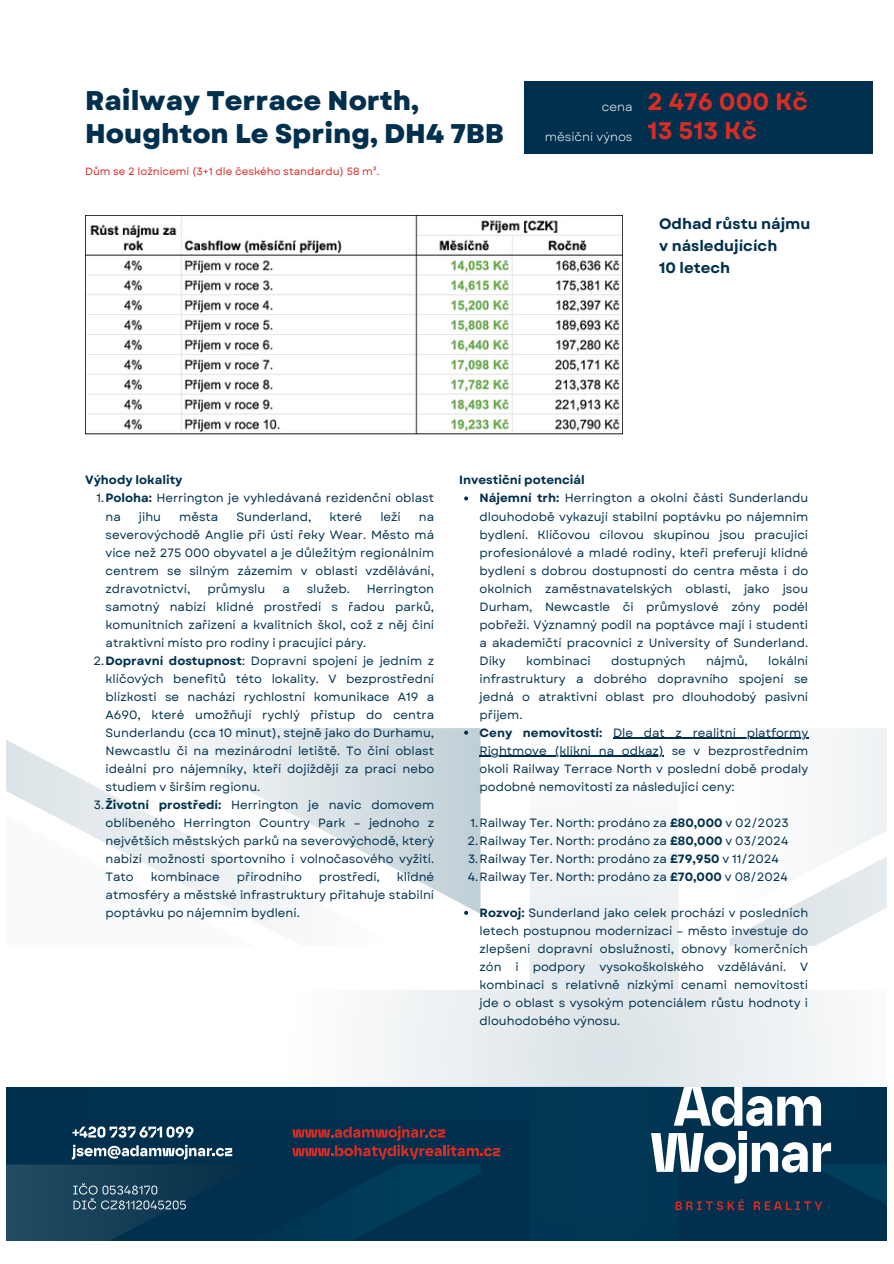
<style>
.page{position:relative;width:894px;height:1264px;background:#fff}
.page>*{position:absolute;margin:0;border:0;box-sizing:border-box;transform-origin:0 0}
.t1{font:800 27px/32.7px "Garet";color:#00304d}
.t2{font:700 24px/29.2px "Garet";color:#d82c25}
.t3{font:700 15px/21.8px "Garet";color:#00304d}
.t4{font:12px/18px "Garet";color:#00304d;text-align:justify}
.t5{font:700 12px "Garet";color:#00304d}
.t6{font:12px "Garet";color:#fff}
.t7{font:10.5px "Garet";color:#d82c25}
.s1{font-weight:700}
</style>
<div class="page">
<svg style="left:6px;top:728px;width:881px;height:358px"></svg>
<div style="left:6px;top:1086px;width:881px;height:155px;background:#003551"></div>
<svg style="left:673px;top:1086px;width:147px;height:40px"></svg>
<div style="left:738px;top:1131px;width:8px;height:8px;background:#fff"></div>
<svg style="left:651px;top:1133px;width:236px;height:108px;background:#284f67"></svg>
<svg style="left:6px;top:1126px;width:494px;height:115px;background:#153c56"></svg>
<div style="left:523px;top:81px;width:349px;height:73px;background:#00304d"></div>
<img style="left:85px;top:216px;width:537px;height:218px">
<svg style="left:464px;top:496px;width:4px;height:4px"></svg>
<svg style="left:464px;top:730px;width:4px;height:4px"></svg>
<hr style="left:613px;top:737px;width:195px;height:1px;background:#00304d">
<hr style="left:479px;top:755px;width:184px;height:1px;background:#00304d">
<svg style="left:464px;top:910px;width:4px;height:4px"></svg>
<p class="t1" style="left:85px;top:84px;width:420px">Railway Terrace North,<br>Houghton Le Spring, DH4 7BB</p>
<p class="t7" style="left:85px;top:164px;width:296px">Dům se 2 ložnicemi (3+1 dle českého standardu) 58 m².</p>
<p class="t6" style="left:601px;top:98px;width:32px">cena</p>
<p class="t6" style="left:544px;top:128px;width:89px">měsíční výnos</p>
<p class="t2" style="left:647px;top:87px;width:162px">2 476 000 Kč<br>13 513 Kč</p>
<p class="t3" style="left:658px;top:213px;width:153px">Odhad růstu nájmu v následujících<br>10 letech</p>
<h1 class="t5" style="left:85px;top:471px;width:99px">Výhody lokality</h1>
<p class="t4" style="left:105px;top:489px;width:330px;text-indent:-9px">1.<span class="s1">Poloha:</span> Herrington je vyhledávaná rezidenční oblast na</p>
<p class="t4" style="left:139px;top:507px;width:24px">jihu</p>
<p class="t4" style="left:179px;top:507px;width:41px">města</p>
<p class="t4" style="left:236px;top:507px;width:76px">Sunderland,</p>
<p class="t4" style="left:329px;top:507px;width:34px">které</p>
<p class="t4" style="left:380px;top:507px;width:22px">leží</p>
<p class="t4" style="left:105px;top:507px;width:330px;text-indent:313px">na severovýchodě Anglie při ústí řeky Wear. Město má více než 275 000 obyvatel a je důležitým regionálním centrem se silným zázemím v oblasti vzdělávání, zdravotnictví,</p>
<p class="t4" style="left:207px;top:579px;width:59px">průmyslu</p>
<p class="t4" style="left:282px;top:579px;width:9px">a</p>
<p class="t4" style="left:307px;top:579px;width:44px">služeb.</p>
<p class="t4" style="left:105px;top:579px;width:330px;text-indent:261px">Herrington samotný nabízí klidné prostředí s řadou parků, komunitních zařízení a kvalitních škol, což z něj činí atraktivní místo pro rodiny i pracující páry.</p>
<h5 class="t4" style="left:105px;top:651px;width:330px;text-indent:-12px">2.<span class="s1">Dopravní dostupnost</span>: Dopravní spojení je jedním z klíčových benefitů této lokality. V bezprostřední blízkosti se nachází rychlostní komunikace A19 a A690, které umožňují rychlý přístup do centra Sunderlandu (cca 10 minut), stejně jako do Durhamu, Newcastlu či na mezinárodní letiště. To činí oblast ideální pro nájemníky, kteří dojíždějí za prací nebo studiem v širším regionu.</h5>
<h2 class="t4" style="left:105px;top:795px;width:330px;text-indent:-12px">3.<span class="s1">Životní prostředí:</span> Herrington je navíc domovem oblíbeného Herrington Country Park – jednoho z největších městských parků na severovýchodě, který nabízí možnosti sportovního i volnočasového vyžití.<br>Tato</h2>
<h2 class="t4" style="left:105px;top:867px;width:330px;text-indent:291px">klidné atmosféry a městské infrastruktury přitahuje stabilní poptávku po nájemním bydlení.</h2>
<h2 class="t4" style="left:151px;top:867px;width:71px">kombinace</h2>
<h2 class="t4" style="left:237px;top:867px;width:67px">přírodního</h2>
<h2 class="t4" style="left:319px;top:867px;width:63px">prostředí,</h2>
<p class="t5" style="left:459px;top:471px;width:127px">Investiční potenciál</p>
<h3 class="t4" style="left:479px;top:489px;width:330px"><span class="s1">Nájemní trh:</span> Herrington a okolní části Sunderlandu dlouhodobě vykazují stabilní poptávku po nájemním bydlení. Klíčovou cílovou skupinou jsou pracující profesionálové a mladé rodiny, kteří preferují klidné bydlení s dobrou dostupností do centra města i do okolních zaměstnavatelských oblastí, jako jsou Durham, Newcastle či průmyslové zóny podél pobřeží. Významný podíl na poptávce mají i studenti a akademičtí pracovníci z University of Sunderland.<br>Díky</h3>
<h3 class="t4" style="left:526px;top:651px;width:66px">kombinaci</h3>
<h3 class="t4" style="left:611px;top:651px;width:76px">dostupných</h3>
<h3 class="t4" style="left:705px;top:651px;width:43px">nájmů,</h3>
<h3 class="t4" style="left:479px;top:651px;width:330px;text-indent:288px">lokální infrastruktury a dobrého dopravního spojení se jedná o atraktivní oblast pro dlouhodobý pasivní příjem.</h3>
<h4 class="t5" style="left:479px;top:723px;width:124px">Ceny nemovitostí:</h4>
<p class="t4" style="left:613px;top:723px;width:196px">Dle dat z realitní platformy</p>
<p class="t4" style="left:479px;top:741px;width:330px">Rightmove (klikni na odkaz) se v bezprostředním okolí Railway Terrace North v poslední době prodaly podobné nemovitosti za následující ceny:</p>
<p class="t4" style="left:470px;top:813px;width:319px">1.Railway Ter. North: prodáno za <span class="s1">£80,000</span> v 02/2023</p>
<h4 class="t4" style="left:467px;top:831px;width:322px">2.Railway Ter. North: prodáno za <span class="s1">£80,000</span> v 03/2024</h4>
<p class="t4" style="left:468px;top:849px;width:312px">3.Railway Ter. North: prodáno za <span class="s1">£79,950</span> v 11/2024</p>
<p class="t4" style="left:468px;top:867px;width:321px">4.Railway Ter. North: prodáno za <span class="s1">£70,000</span> v 08/2024</p>
<p class="t4" style="left:479px;top:903px;width:330px"><span class="s1">Rozvoj:</span> Sunderland jako celek prochází v posledních letech postupnou modernizací – město investuje do zlepšení dopravní obslužnosti, obnovy komerčních zón i podpory vysokoškolského vzdělávání. V kombinaci s relativně nízkými cenami nemovitostí jde o oblast s vysokým potenciálem růstu hodnoty i dlouhodobého výnosu.</p>
</div>
